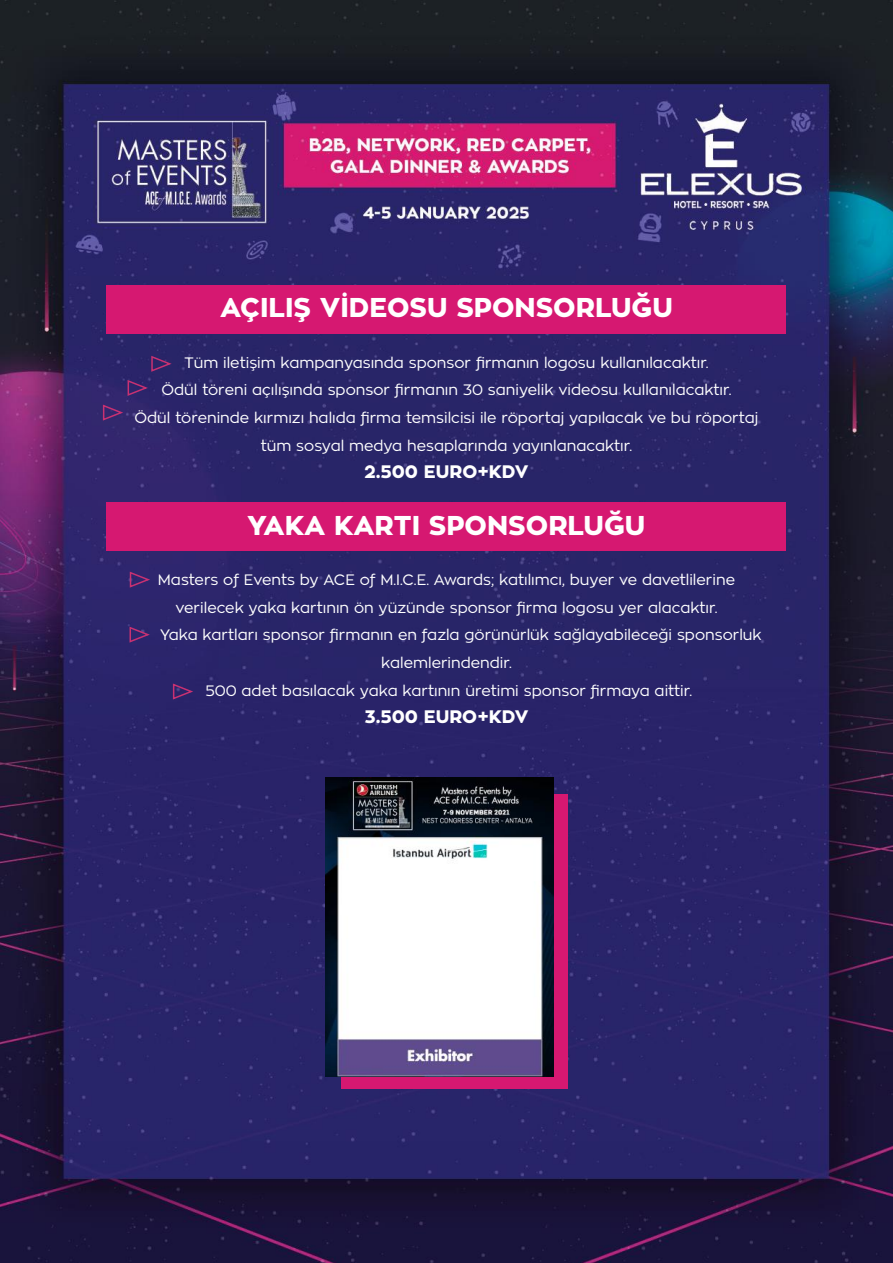
<style>
.page{position:relative;width:893px;height:1263px;background:#fff}
.page>*{position:absolute;margin:0;border:0;box-sizing:border-box;transform-origin:0 0}
.t1{font:800 27px "Zona Pro";color:#fff}
.t2{font:800 18px "Zona Pro";color:#fff}
.t3{font:15px/27.6px "Zona Pro";color:#fff;text-align:center}
</style>
<div class="page">
<img style="left:0;top:0;width:893px;height:1263px">
<div style="left:107px;top:502px;width:679px;height:49px;background:#d61871"></div>
<svg style="left:129px;top:570px;width:21px;height:19px"></svg>
<svg style="left:129px;top:625px;width:21px;height:19px"></svg>
<svg style="left:172px;top:682px;width:21px;height:19px"></svg>
<div style="left:341px;top:794px;width:226px;height:295px;background:#d61871"></div>
<img style="left:326px;top:777px;width:227px;height:299px">
<div style="left:107px;top:285px;width:679px;height:48px;background:#d61871"></div>
<svg style="left:151px;top:355px;width:20px;height:18px"></svg>
<svg style="left:127px;top:379px;width:21px;height:18px"></svg>
<svg style="left:102px;top:403px;width:21px;height:19px"></svg>
<h1 class="t1" style="left:220px;top:290px;width:454px">AÇILIŞ VİDEOSU SPONSORLUĞU</h1>
<p class="t3" style="left:135px;top:349px;width:625px">Tüm iletişim kampanyasında sponsor firmanın logosu kullanılacaktır.<br>Ödül töreni açılışında sponsor firmanın 30 saniyelik videosu kullanılacaktır.<br>Ödül töreninde kırmızı halıda firma temsilcisi ile röportaj yapılacak ve bu röportaj tüm sosyal medya hesaplarında yayınlanacaktır.</p>
<p class="t2" style="left:364px;top:460px;width:166px">2.500 EURO+KDV</p>
<h1 class="t1" style="left:248px;top:507px;width:399px">YAKA KARTI SPONSORLUĞU</h1>
<p class="t3" style="left:158px;top:566px;width:579px">Masters of Events by ACE of M.I.C.E. Awards; katılımcı, buyer ve davetlilerine</p>
<p class="t3" style="left:176px;top:593px;width:543px">verilecek yaka kartının ön yüzünde sponsor firma logosu yer alacaktır.</p>
<p class="t3" style="left:160px;top:621px;width:603px">Yaka kartları sponsor firmanın en fazla görünürlük sağlayabileceği sponsorluk</p>
<p class="t3" style="left:381px;top:649px;width:132px">kalemlerindendir.</p>
<p class="t3" style="left:206px;top:676px;width:488px">500 adet basılacak yaka kartının üretimi sponsor firmaya aittir.</p>
<p class="t2" style="left:364px;top:705px;width:165px">3.500 EURO+KDV</p>
</div>
